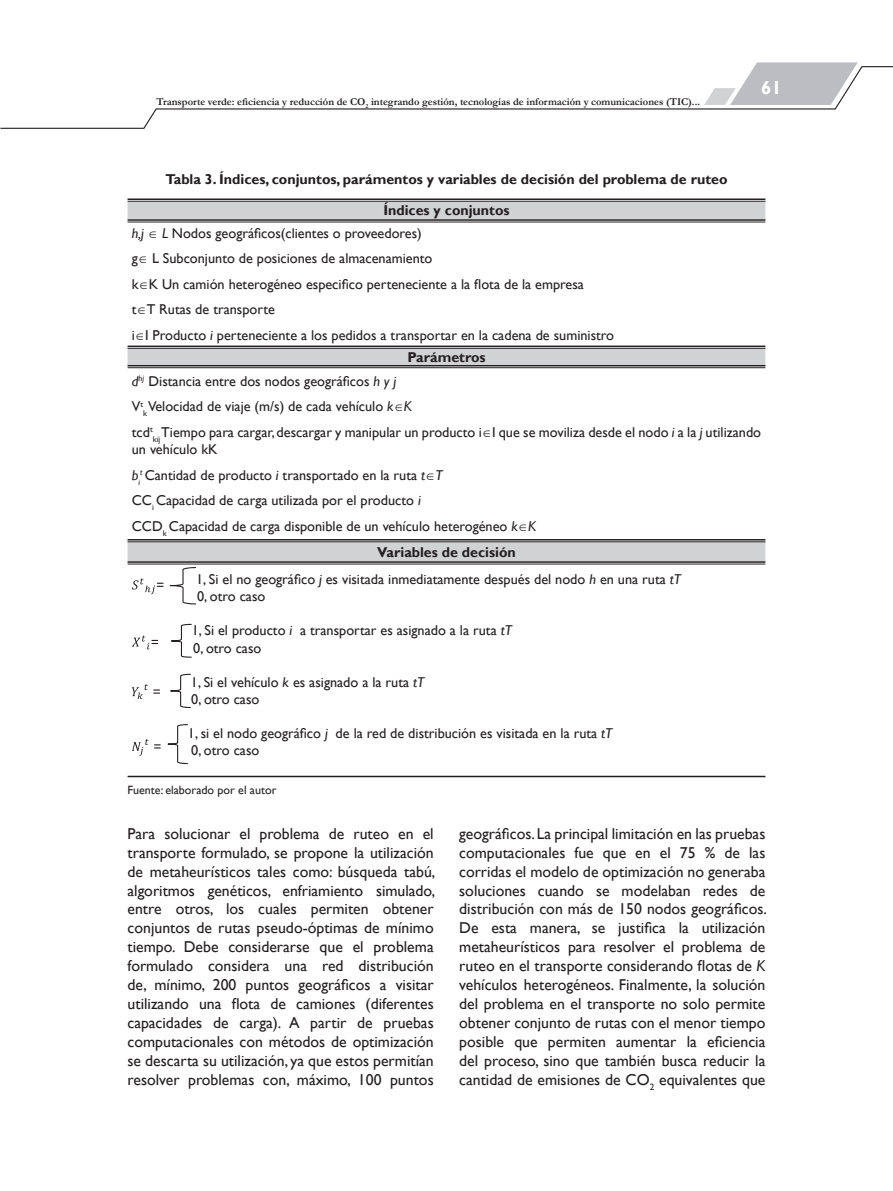
<style>
.page{position:relative;width:893px;height:1191px;background:#fff}
.page>*{position:absolute;margin:0;border:0;box-sizing:border-box;transform-origin:0 0}
.t1{font:700 18.75px "Gill Sans";color:#fff}
.t2{font:15.75px/18.9px "Gill Sans";color:#231f20;text-align:justify}
.t3{font:14.25px/25.7px "Gill Sans";color:#231f20}
.t4{font:700 14.25px/31.3px "Gill Sans";color:#231f20;text-align:center}
.t5{font:12px "Gill Sans";color:#231f20}
.t6{font:700 10.5px "Garamond";color:#231f20}
.s1{font-style:italic}
</style>
<div class="page">
<svg style="left:755px;top:62px;width:103px;height:4px"></svg>
<svg style="left:0;top:66px;width:893px;height:63px"></svg>
<svg style="left:128px;top:202px;width:637px;height:359px"></svg>
<hr style="left:128px;top:219px;width:637px;height:3px;background:#fff">
<hr style="left:128px;top:345px;width:637px;height:3px;background:#fff">
<hr style="left:128px;top:365px;width:637px;height:3px;background:#fff">
<hr style="left:128px;top:539px;width:637px;height:3px;background:#fff">
<hr style="left:128px;top:775px;width:637px;height:2px;background:#231f20">
<hr style="left:128px;top:198px;width:637px;height:2px;background:#231f20">
<hr style="left:128px;top:201px;width:637px;height:1px;background:#231f20">
<hr style="left:128px;top:219px;width:637px;height:2px;background:#231f20">
<hr style="left:128px;top:222px;width:637px;height:1px;background:#231f20">
<hr style="left:128px;top:345px;width:637px;height:2px;background:#231f20">
<hr style="left:128px;top:348px;width:637px;height:1px;background:#231f20">
<hr style="left:128px;top:365px;width:637px;height:1px;background:#231f20">
<hr style="left:128px;top:367px;width:637px;height:1px;background:#231f20">
<hr style="left:128px;top:539px;width:637px;height:1px;background:#231f20">
<hr style="left:128px;top:541px;width:637px;height:1px;background:#231f20">
<hr style="left:128px;top:561px;width:637px;height:2px;background:#231f20">
<hr style="left:128px;top:564px;width:637px;height:1px;background:#231f20">
<svg style="left:170px;top:567px;width:26px;height:37px"></svg>
<svg style="left:132px;top:578px;width:32px;height:16px"></svg>
<svg style="left:132px;top:635px;width:26px;height:14px"></svg>
<svg style="left:171px;top:624px;width:21px;height:33px"></svg>
<svg style="left:132px;top:684px;width:28px;height:15px"></svg>
<svg style="left:170px;top:674px;width:21px;height:34px"></svg>
<svg style="left:132px;top:739px;width:29px;height:16px"></svg>
<svg style="left:168px;top:724px;width:20px;height:40px"></svg>
<p class="t6" style="left:156px;top:94px;width:545px">Transporte verde: eficiencia y reducción de CO<sub>2</sub> integrando gestión, tecnologías de información y comunicaciones (TIC)...</p>
<p class="t1" style="left:761px;top:77px;width:22px">61</p>
<p class="t4" style="left:165px;top:164px;width:563px">Tabla 3. Índices, conjuntos, parámentos y variables de decisión del problema de ruteo<br>Índices y conjuntos</p>
<p class="t3" style="left:132px;top:220px;width:484px"><span class="s1">h,j</span> ∈ <span class="s1">L</span> Nodos geográficos(clientes o proveedores)<br>g∈ L Subconjunto de posiciones de almacenamiento<br>k∈K Un camión heterogéneo especifico perteneciente a la flota de la empresa<br>t∈T Rutas de transporte<br>i∈I Producto <span class="s1">i</span> perteneciente a los pedidos a transportar en la cadena de suministro</p>
<p class="t4" style="left:407px;top:341px;width:80px">Parámetros</p>
<p class="t3" style="left:132px;top:368px;width:631px"><span class="s1">d</span><sup>hj</sup> Distancia entre dos nodos geográficos <span class="s1">h y j<br></span>V<sup>t</sup><sub>k</sub> Velocidad de viaje (m/s) de cada vehículo <span class="s1">k</span>∈<span class="s1">K<br></span>tcd<sup>t</sup><sub>kij</sub> Tiempo para cargar, descargar y manipular un producto i∈I que se moviliza desde el nodo <span class="s1">i</span> a la <span class="s1">j</span> utilizando</p>
<p class="t3" style="left:132px;top:437px;width:87px">un vehículo kK</p>
<p class="t3" style="left:132px;top:462px;width:312px"><span class="s1">b</span><sub>i</sub><sup>t</sup> Cantidad de producto <span class="s1">i</span> transportado en la ruta <span class="s1">t</span>∈<span class="s1">T</span></p>
<p class="t3" style="left:132px;top:488px;width:290px">CC<sub>i</sub> Capacidad de carga utilizada por el producto <span class="s1">i</span></p>
<p class="t3" style="left:132px;top:513px;width:406px">CCD<sub>k</sub> Capacidad de carga disponible de un vehículo heterogéneo <span class="s1">k</span>∈<span class="s1">K</span></p>
<p class="t4" style="left:377px;top:536px;width:140px">Variables de decisión</p>
<p class="t3" style="left:196px;top:571px;width:486px;line-height:17.1px">1, Si el no geográfico <span class="s1">j</span> es visitada inmediatamente después del nodo <span class="s1">h</span> en una ruta <span class="s1">tT<br></span>0, otro caso</p>
<p class="t3" style="left:192px;top:622px;width:322px;line-height:17.1px">1, Si el producto <span class="s1">i</span> a transportar es asignado a la ruta <span class="s1">tT<br></span>0, otro caso</p>
<p class="t3" style="left:191px;top:673px;width:235px;line-height:17.1px">1, Si el vehículo <span class="s1">k</span> es asignado a la ruta <span class="s1">tT<br></span>0, otro caso</p>
<p class="t3" style="left:188px;top:725px;width:426px;line-height:17.1px">1, si el nodo geográfico <span class="s1">j</span> de la red de distribución es visitada en la ruta <span class="s1">tT<br></span>0, otro caso</p>
<p class="t5" style="left:128px;top:783px;width:150px">Fuente: elaborado por el autor</p>
<p class="t2" style="left:128px;top:824px;width:309px">Para solucionar el problema de ruteo en el transporte formulado, se propone la utilización de metaheurísticos tales como: búsqueda tabú, algoritmos genéticos, enfriamiento simulado, entre otros, los cuales permiten obtener conjuntos de rutas pseudo-óptimas de mínimo tiempo. Debe considerarse que el problema formulado considera una red distribución de, mínimo, 200 puntos geográficos a visitar utilizando una flota de camiones (diferentes capacidades de carga). A partir de pruebas computacionales con métodos de optimización se descarta su utilización, ya que estos permitían resolver problemas con, máximo, 100 puntos</p>
<p class="t2" style="left:459px;top:824px;width:309px">geográficos. La principal limitación en las pruebas computacionales fue que en el 75 % de las corridas el modelo de optimización no generaba soluciones cuando se modelaban redes de distribución con más de 150 nodos geográficos.<br>De esta manera, se justifica la utilización metaheurísticos para resolver el problema de ruteo en el transporte considerando flotas de <span class="s1">K </span>vehículos heterogéneos. Finalmente, la solución del problema en el transporte no solo permite obtener conjunto de rutas con el menor tiempo posible que permiten aumentar la eficiencia del proceso, sino que también busca reducir la cantidad de emisiones de CO<sub>2</sub> equivalentes que</p>
</div>
